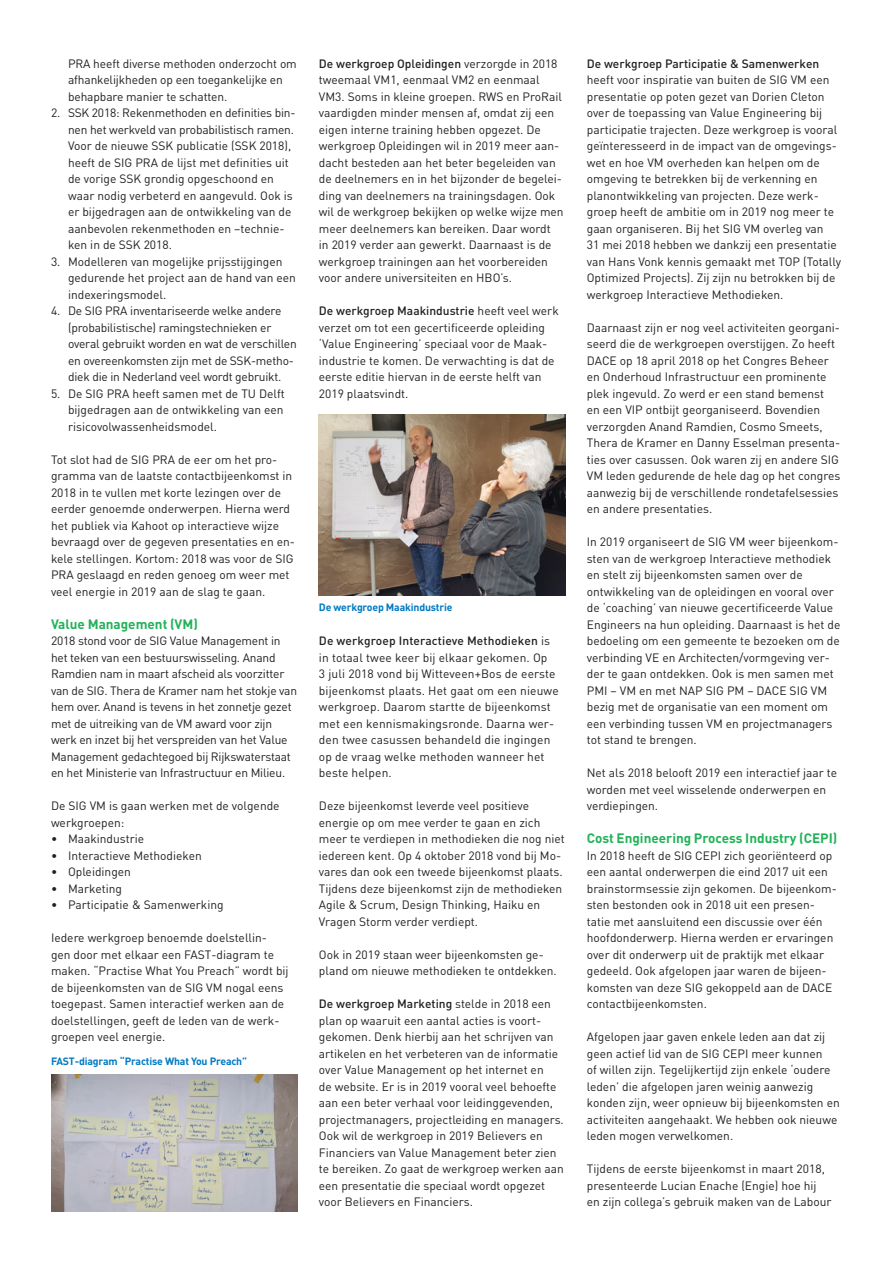
<style>
.page{position:relative;width:893px;height:1263px;background:#fff}
.page>*{position:absolute;margin:0;border:0;box-sizing:border-box;transform-origin:0 0}
.t1{font:700 13.5px "DIN Pro";color:#21b258}
.t2{font:12px/16.5px "DIN Pro";color:#231f20}
.t3{font:500 12px "DIN Pro";color:#231f20}
.t4{font:700 10.5px "DIN Pro";letter-spacing:-.015em;color:#0079c2}
.s1{font-weight:500}
</style>
<div class="page">
<img style="left:319px;top:414px;width:247px;height:181px">
<img style="left:51px;top:1074px;width:247px;height:138px">
<p class="t2" style="left:68px;top:54px;width:230px">PRA heeft diverse methoden onderzocht om afhankelijkheden op een toegankelijke en behapbare manier te schatten.</p>
<p class="t2" style="left:68px;top:104px;width:229px;text-indent:-17px">2. SSK 2018: Rekenmethoden en definities bin&shy;nen het werkveld van probabilistisch ramen.<br>Voor de nieuwe SSK publicatie (SSK 2018), heeft de SIG PRA de lijst met definities uit de vorige SSK grondig opgeschoond en waar nodig verbeterd en aangevuld. Ook is er bijgedragen aan de ontwikkeling van de aanbevolen rekenmethoden en –technie&shy;ken in de SSK 2018.</p>
<p class="t2" style="left:68px;top:252px;width:229px;text-indent:-17px">3. Modelleren van mogelijke prijsstijgingen gedurende het project aan de hand van een indexeringsmodel.</p>
<p class="t2" style="left:68px;top:302px;width:230px;text-indent:-17px">4. De SIG PRA inventariseerde welke andere (probabilistische) ramingstechnieken er overal gebruikt worden en wat de verschillen en overeenkomsten zijn met de SSK-metho&shy;diek die in Nederland veel wordt gebruikt.</p>
<p class="t2" style="left:68px;top:384px;width:218px;text-align:justify;text-indent:-17px">5. De SIG PRA heeft samen met de TU Delft bijgedragen aan de ontwikkeling van een risicovolwassenheidsmodel.</p>
<p class="t2" style="left:51px;top:450px;width:245px">Tot slot had de SIG PRA de eer om het pro&shy;gramma van de laatste contactbijeenkomst in 2018 in te vullen met korte lezingen over de eerder genoemde onderwerpen. Hierna werd het publiek via Kahoot op interactieve wijze bevraagd over de gegeven presentaties en en&shy;kele stellingen. Kortom: 2018 was voor de SIG PRA geslaagd en reden genoeg om weer met veel energie in 2019 aan de slag te gaan.</p>
<p class="t1" style="left:51px;top:614px;width:148px">Value Management (VM)</p>
<p class="t2" style="left:51px;top:632px;width:248px">2018 stond voor de SIG Value Management in het teken van een bestuurswisseling. Anand Ramdien nam in maart afscheid als voorzitter van de SIG. Thera de Kramer nam het stokje van hem over. Anand is tevens in het zonnetje gezet met de uitreiking van de VM award voor zijn werk en inzet bij het verspreiden van het Value Management gedachtegoed bij Rijkswaterstaat en het Ministerie van Infrastructuur en Milieu.</p>
<p class="t2" style="left:51px;top:797px;width:230px">De SIG VM is gaan werken met de volgende werkgroepen:</p>
<p class="t2" style="left:51px;top:830px;width:95px">• Maakindustrie</p>
<p class="t2" style="left:51px;top:846px;width:152px">• Interactieve Methodieken</p>
<p class="t2" style="left:51px;top:863px;width:81px">• Opleidingen</p>
<p class="t2" style="left:51px;top:879px;width:72px">• Marketing</p>
<p class="t2" style="left:51px;top:896px;width:174px">• Participatie &amp; Samenwerking</p>
<p class="t2" style="left:51px;top:929px;width:239px">Iedere werkgroep benoemde doelstellin&shy;gen door met elkaar een FAST-diagram te maken. “Practise What You Preach” wordt bij de bijeenkomsten van de SIG VM nogal eens toegepast. Samen interactief werken aan de doelstellingen, geeft de leden van de werk&shy;groepen veel energie.</p>
<p class="t4" style="left:51px;top:1054px;width:7px">FAST</p>
<p class="t4" style="left:75px;top:1054px;width:174px">-diagram “Practise What You Preach”</p>
<p class="t2" style="left:319px;top:54px;width:246px"><span class="s1">De werkgroep Opleidingen</span> verzorgde in 2018 tweemaal VM1, eenmaal VM2 en eenmaal VM3. Soms in kleine groepen. RWS en ProRail vaardigden minder mensen af, omdat zij een eigen interne training hebben opgezet. De werkgroep Opleidingen wil in 2019 meer aan&shy;dacht besteden aan het beter begeleiden van de deelnemers en in het bijzonder de begelei&shy;ding van deelnemers na trainingsdagen. Ook wil de werkgroep bekijken op welke wijze men meer deelnemers kan bereiken. Daar wordt<br>in 2019 verder aan gewerkt. Daarnaast is de werkgroep trainingen aan het voorbereiden voor andere universiteiten en HBO’s.</p>
<p class="t2" style="left:319px;top:302px;width:241px"><span class="s1">De werkgroep Maakindustrie</span> heeft veel werk verzet om tot een gecertificeerde opleiding ‘Value Engineering’ speciaal voor de Maak&shy;industrie te komen. De verwachting is dat de eerste editie hiervan in de eerste helft van 2019 plaatsvindt.</p>
<p class="t4" style="left:319px;top:600px;width:135px">De werkgroep Maakindustrie</p>
<p class="t2" style="left:319px;top:632px;width:241px"><span class="s1">De werkgroep I nteractieve Methodieken</span> is in totaal twee keer bij elkaar gekomen. Op<br>3 juli 2018 vond bij Witteveen+Bos de eerste bijeenkomst plaats. Het gaat om een nieuwe werkgroep. Daarom startte de bijeenkomst met een kennismakingsronde. Daarna wer&shy;den twee casussen behandeld die ingingen op de vraag welke methoden wanneer het beste helpen.</p>
<p class="t2" style="left:319px;top:797px;width:248px">Deze bijeenkomst leverde veel positieve energie op om mee verder te gaan en zich meer te verdiepen in methodieken die nog niet iedereen kent. Op 4 oktober 2018 vond bij Mo&shy;vares dan ook een tweede bijeenkomst plaats.<br>Tijdens deze bijeenkomst zijn de methodieken Agile &amp; Scrum, Design Thinking, Haiku en Vragen Storm verder verdiept.</p>
<p class="t2" style="left:319px;top:945px;width:239px">Ook in 2019 staan weer bijeenkomsten ge&shy;pland om nieuwe methodieken te ontdekken.</p>
<p class="t2" style="left:319px;top:995px;width:247px"><span class="s1">De werkgroep Marketing</span> stelde in 2018 een plan op waaruit een aantal acties is voort&shy;gekomen. Denk hierbij aan het schrijven van artikelen en het verbeteren van de informatie over Value Management op het internet en<br>de website. Er is in 2019 vooral veel behoefte aan een beter verhaal voor leidinggevenden, projectmanagers, projectleiding en managers.<br>Ook wil de werkgroep in 2019 Believers en Financiers van Value Management beter zien te bereiken. Zo gaat de werkgroep werken aan een presentatie die speciaal wordt opgezet voor Believers en Financiers.</p>
<p class="t3" style="left:587px;top:55px;width:234px">De werkgroep Participatie &amp; Samenwerken</p>
<p class="t2" style="left:587px;top:71px;width:256px">heeft voor inspiratie van buiten de SIG VM een presentatie op poten gezet van Dorien Cleton over de toepassing van Value Engineering bij participatie trajecten. Deze werkgroep is vooral geïnteresseerd in de impact van de omgevings&shy;wet en hoe VM overheden kan helpen om de omgeving te betrekken bij de verkenning en planontwikkeling van projecten. Deze werk&shy;groep heeft de ambitie om in 2019 nog meer te gaan organiseren. Bij het SIG VM overleg van<br>31 mei 2018 hebben we dankzij een presentatie van Hans Vonk kennis gemaakt met TOP (Totally Optimized Projects). Zij zijn nu betrokken bij de werkgroep Interactieve Methodieken.</p>
<p class="t2" style="left:587px;top:318px;width:255px">Daarnaast zijn er nog veel activiteiten georgani&shy;seerd die de werkgroepen overstijgen. Zo heeft DACE op 18 april 2018 op het Congres Beheer en Onderhoud Infrastructuur een prominente plek ingevuld. Zo werd er een stand bemenst<br>en een VIP ontbijt georganiseerd. Bovendien verzorgden Anand Ramdien, Cosmo Smeets, Thera de Kramer en Danny Esselman presenta&shy;ties over casussen. Ook waren zij en andere SIG VM leden gedurende de hele dag op het congres aanwezig bij de verschillende rondetafelsessies en andere presentaties.</p>
<p class="t2" style="left:587px;top:533px;width:255px">In 2019 organiseert de SIG VM weer bijeenkom&shy;sten van de werkgroep Interactieve methodiek en stelt zij bijeenkomsten samen over de ontwikkeling van de opleidingen en vooral over de ‘coaching’ van nieuwe gecertificeerde Value Engineers na hun opleiding. Daarnaast is het de bedoeling om een gemeente te bezoeken om de verbinding VE en Architecten/vormgeving ver&shy;der te gaan ontdekken. Ook is men samen met PMI – VM en met NAP SIG PM – DACE SIG VM bezig met de organisatie van een moment om een verbinding tussen VM en projectmanagers tot stand te brengen.</p>
<p class="t2" style="left:587px;top:764px;width:252px">Net als 2018 belooft 2019 een interactief jaar te worden met veel wisselende onderwerpen en verdiepingen.</p>
<p class="t1" style="left:587px;top:829px;width:252px">Cost Engineering Process I ndustry (CEPI)</p>
<p class="t2" style="left:587px;top:846px;width:251px">In 2018 heeft de SIG CEPI zich georiënteerd op een aantal onderwerpen die eind 2017 uit een brainstormsessie zijn gekomen. De bijeenkom&shy;sten bestonden ook in 2018 uit een presen&shy;tatie met aansluitend een discussie over één hoofdonderwerp. Hierna werden er ervaringen over dit onderwerp uit de praktijk met elkaar gedeeld. Ook afgelopen jaar waren de bijeen&shy;komsten van deze SIG gekoppeld aan de DACE contactbijeenkomsten.</p>
<p class="t2" style="left:587px;top:1028px;width:254px">Afgelopen jaar gaven enkele leden aan dat zij geen actief lid van de SIG CEPI meer kunnen<br>of willen zijn. Tegelijkertijd zijn enkele ‘oudere leden’ die afgelopen jaren weinig aanwezig konden zijn, weer opnieuw bij bijeenkomsten en activiteiten aangehaakt. We hebben ook nieuwe leden mogen verwelkomen.</p>
<p class="t2" style="left:587px;top:1160px;width:246px">Tijdens de eerste bijeenkomst in maart 2018, presenteerde Lucian Enache (Engie) hoe hij en zijn collega’s gebruik maken van de Labour</p>
</div>
